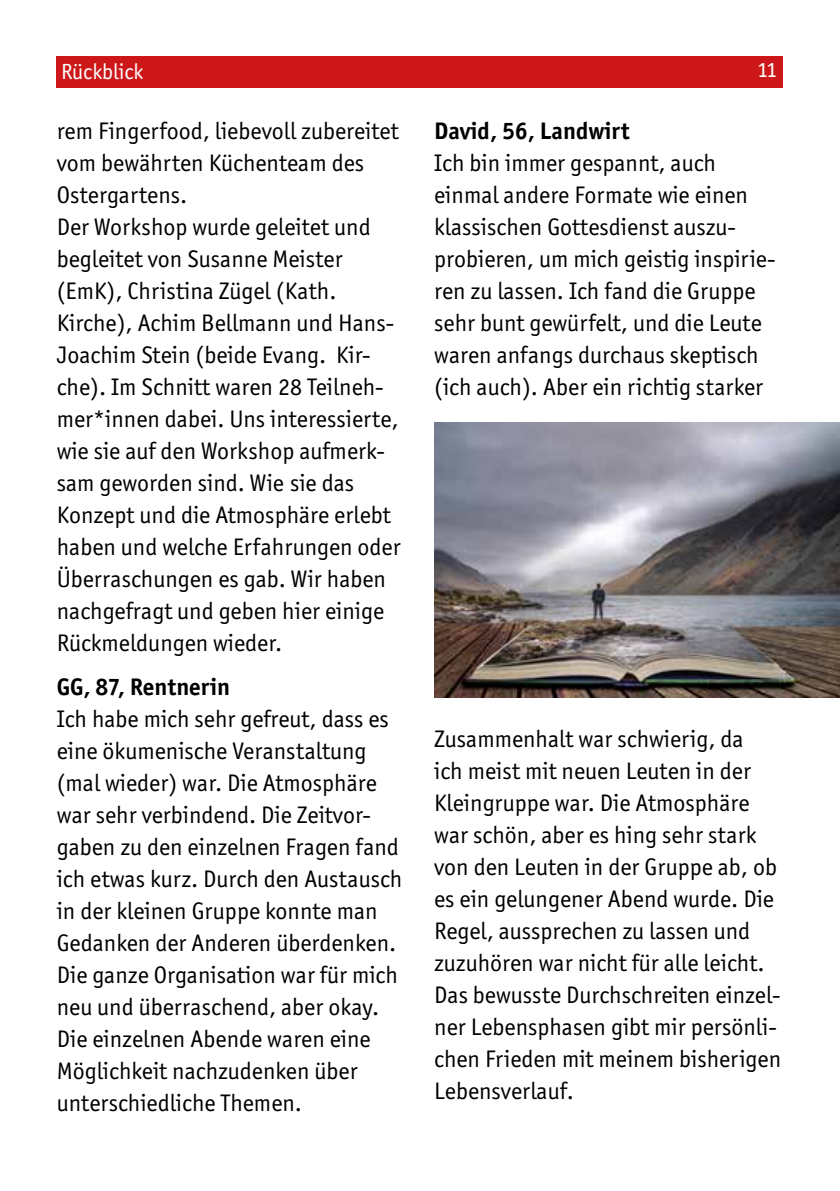
<style>
.page{position:relative;width:840px;height:1191px;background:#fff}
.page>*{position:absolute;margin:0;border:0;box-sizing:border-box;transform-origin:0 0}
.t1{font:24px/32px "Officina Sans ITC Std";color:#000}
.t2{font:700 24px "Officina Sans ITC Std";color:#000}
.t3{font:24px "Officina Sans ITC Std";color:#fff}
.t4{font:22px "Officina Sans ITC Std";color:#fff}
</style>
<div class="page">
<div style="left:57px;top:57px;width:725px;height:31px;background:#cd1719"></div>
<img style="left:434px;top:423px;width:405px;height:274px">
<p class="t4" style="left:61px;top:59px;width:84px">Rückblick</p>
<p class="t3" style="left:756px;top:55px;width:23px">11</p>
<p class="t1" style="left:57px;top:115px;width:345px">rem Fingerfood, liebevoll zubereitet vom bewährten Küchenteam des<br>Ostergartens.<br>Der Workshop wurde geleitet und begleitet von Susanne Meister (EmK), Christina Zügel (Kath.<br>Kirche), Achim Bellmann und Hans-<br>Joachim Stein (beide Evang. Kir&shy;che). Im Schnitt waren 28 Teilneh&shy;mer*innen dabei. Uns interessierte, wie sie auf den Workshop aufmerk&shy;sam geworden sind. Wie sie das<br>Konzept und die Atmosphäre erlebt haben und welche Erfahrungen oder<br>Überraschungen es gab. Wir haben nachgefragt und geben hier einige<br>Rückmeldungen wieder.</p>
<p class="t2" style="left:57px;top:671px;width:175px">GG, 87, Rentnerin</p>
<p class="t1" style="left:57px;top:702px;width:347px">Ich habe mich sehr gefreut, dass es eine ökumenische Veranstaltung (mal wieder) war. Die Atmosphäre war sehr verbindend. Die Zeitvor&shy;gaben zu den einzelnen Fragen fand ich etwas kurz. Durch den Austausch in der kleinen Gruppe konnte man Gedanken der Anderen überdenken.<br>Die ganze Organisation war für mich neu und überraschend, aber okay.<br>Die einzelnen Abende waren eine Möglichkeit nachzudenken über unterschiedliche Themen.</p>
<p class="t2" style="left:434px;top:116px;width:197px">David, 56, Landwirt</p>
<p class="t1" style="left:434px;top:147px;width:342px">Ich bin immer gespannt, auch einmal andere Formate wie einen klassischen Gottesdienst auszu&shy;probieren, um mich geistig inspirie&shy;ren zu lassen. Ich fand die Gruppe sehr bunt gewürfelt, und die Leute waren anfangs durchaus skeptisch (ich auch). Aber ein richtig starker</p>
<p class="t1" style="left:434px;top:723px;width:348px">Zusammenhalt war schwierig, da<br>ich meist mit neuen Leuten in der<br>Kleingruppe war. Die Atmosphäre war schön, aber es hing sehr stark von den Leuten in der Gruppe ab, ob es ein gelungener Abend wurde. Die<br>Regel, aussprechen zu lassen und zuzuhören war nicht für alle leicht.<br>Das bewusste Durchschreiten einzel&shy;ner Lebensphasen gibt mir persönli&shy;chen Frieden mit meinem bisherigen<br>Lebensverlauf.</p>
</div>
